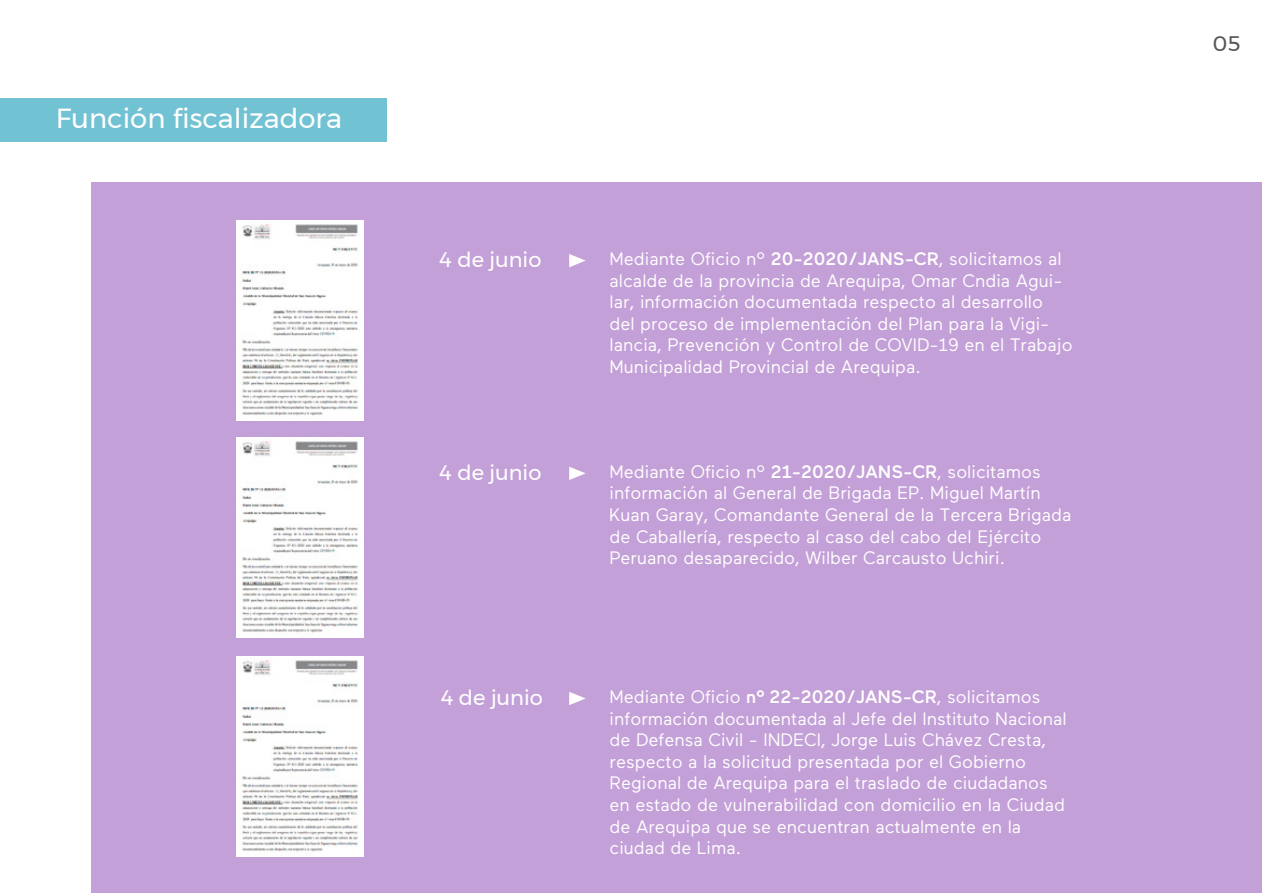
<style>
.page{position:relative;width:1262px;height:893px;background:#fff}
.page>*{position:absolute;margin:0;border:0;box-sizing:border-box;transform-origin:0 0}
.t1{font:27.45px "Montserrat";color:#fff}
.t2{font:21px "Montserrat";color:#fff}
.t3{font:21px "Montserrat";color:#575756}
.t4{font:18px/21.6px "Maax";color:#fff}
.s1{font-weight:500}
</style>
<div class="page">
<div style="left:0;top:98px;width:386px;height:44px;background:#71c2d3"></div>
<div style="left:92px;top:182px;width:1169px;height:710px;background:#c4a0d8"></div>
<svg style="left:569px;top:254px;width:16px;height:13px"></svg>
<img style="left:236px;top:220px;width:127px;height:200px">
<img style="left:236px;top:438px;width:127px;height:199px">
<img style="left:236px;top:657px;width:127px;height:199px">
<svg style="left:569px;top:466px;width:16px;height:14px"></svg>
<svg style="left:569px;top:692px;width:16px;height:13px"></svg>
<h1 class="t1" style="left:56px;top:98px;width:288px">Función fiscalizadora</h1>
<p class="t2" style="left:439px;top:243px;width:103px">4 de junio</p>
<p class="t4" style="left:609px;top:248px;width:464px">Mediante Oficio nº <span class="s1">20-2020/JANS-CR</span>, solicitamos al alcalde de la provincia de Arequipa, Omar Cndia Agui&shy;lar, información documentada respecto al desarrollo<br>del proceso de implementación del Plan para la Vigi&shy;lancia, Prevención y Control de COVID-19 en el Trabajo Municipalidad Provincial de Arequipa.</p>
<p class="t2" style="left:439px;top:456px;width:103px">4 de junio</p>
<p class="t4" style="left:609px;top:461px;width:463px">Mediante Oficio nº <span class="s1">21-2020/JANS-CR</span>, solicitamos información al General de Brigada EP. Miguel Martín Kuan Garay, Comandante General de la Tercera Brigada de Caballería, respecto al caso del cabo del Ejército Peruano desaparecido, Wilber Carcausto Uchiri.</p>
<p class="t2" style="left:441px;top:681px;width:103px">4 de junio</p>
<p class="t4" style="left:609px;top:686px;width:458px">Mediante Oficio <span class="s1">nº 22-2020/JANS-CR</span>, solicitamos información documentada al Jefe del Instituto Nacional de Defensa Civil - INDECI, Jorge Luis Chávez Cresta, respecto a la solicitud presentada por el Gobierno Regional de Arequipa para el traslado de ciudadanos en estado de vulnerabilidad con domicilio en la Ciudad de Arequipa que se encuentran actualmente en la ciudad de Lima.</p>
<p class="t3" style="left:1212px;top:28px;width:29px">05</p>
</div>
